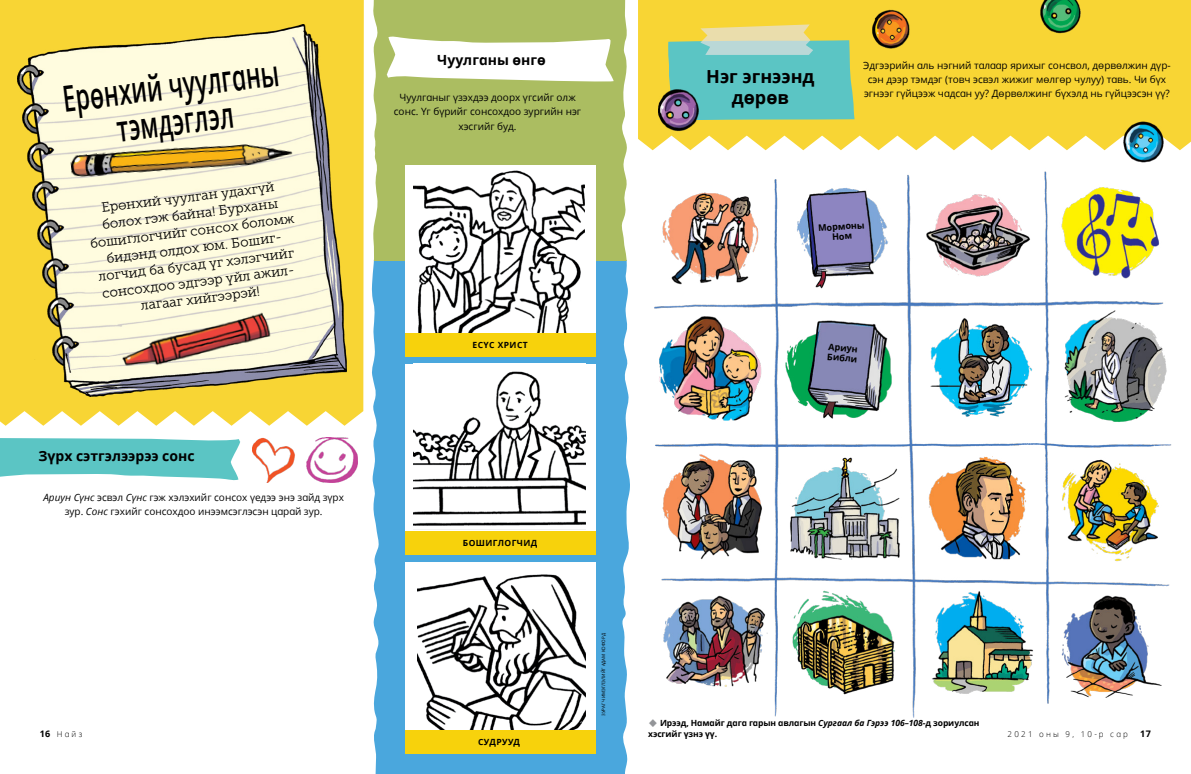
<style>
.page{position:relative;width:1191px;height:774px;background:#fff}
.page>*{position:absolute;margin:0;border:0;box-sizing:border-box;transform-origin:0 0}
.ARTCL_title_Dots{font:600 36px/36px "Dots Solidlds Lat";color:#000;text-align:center;scale:.63 1}
.TOPIC_title_LARGE{font:18px/21px "Dots Solid lds Lat Bold";color:#000;text-align:center}
.TOPIC_title{font:14px "Dots Solid lds Lat Bold";color:#000}
.ARTCL_para-intro_tex{font:13.5px/17px "Museo Slablds Lat 300";color:#000;text-align:center}
.ARTCL_para{font:10px/14px "Dots Solidlds Lat";color:#000;text-align:center}
.FIGimg_para{font:9px/10px "Dots Solid lds Lat Bold";color:#000;text-align:center}
.INFO_para_dots_Diamo{font:8.5px/11px "Dots Solid lds Lat Bold";letter-spacing:-.01em;color:#000}
.LIST_noMrk-1_para{font:8.5px "Dots Solid lds Lat Bold";letter-spacing:.05em;color:#000}
.t1{font:300 8px "Dots Solidlds Lat";letter-spacing:.28em;color:#000}
.t2{font:4.5px "Dots Solidlds Lat";color:#000}
.s1{font-style:italic}
.s2{color:#939598}
.s3{font-family:"Dots Solidlds Lat";font-weight:700;font-style:italic}
.s4{font-family:"Dots Solid lds Lat Bold";font-weight:400;font-size:9px}
</style>
<div class="page">
<div style="left:371px;top:261px;width:259px;height:513px;background:#4aa7dd"></div>
<div style="left:371px;top:0;width:259px;height:261px;background:#abbd61"></div>
<svg style="left:0;top:0;width:364px;height:426px;background:#f8d845"></svg>
<svg style="left:638px;top:0;width:553px;height:150px;background:#f8d742"></svg>
<svg style="left:387px;top:36px;width:227px;height:46px"></svg>
<svg style="left:0;top:438px;width:240px;height:43px;background:#74cecd"></svg>
<div style="left:405px;top:165px;width:190px;height:168px;background:#fff"></div>
<img style="left:413px;top:170px;width:171px;height:163px">
<div style="left:405px;top:364px;width:190px;height:179px;background:#fff"></div>
<img style="left:414px;top:371px;width:171px;height:161px">
<div style="left:405px;top:562px;width:190px;height:168px;background:#fff"></div>
<img style="left:417px;top:574px;width:168px;height:156px">
<svg style="left:668px;top:24px;width:186px;height:96px;background:#82cab2"></svg>
<div style="left:405px;top:333px;width:190px;height:23px;background:#f7d20c"></div>
<div style="left:405px;top:532px;width:190px;height:23px;background:#f7d20c"></div>
<div style="left:405px;top:730px;width:190px;height:23px;background:#f7d20c"></div>
<img style="left:18px;top:25px;width:329px;height:372px">
<img style="left:253px;top:437px;width:104px;height:45px">
<img style="left:862px;top:0;width:229px;height:56px">
<img style="left:70px;top:133px;width:230px;height:61px">
<img style="left:116px;top:308px;width:167px;height:63px">
<img style="left:659px;top:82px;width:43px;height:55px">
<img style="left:1119px;top:119px;width:50px;height:38px">
<img style="left:621px;top:157px;width:551px;height:576px">
<p class="ARTCL_title_Dots" style="left:61px;top:81px;width:347px;rotate:-7deg">Ерөнхий чуулганы тэмдэглэл</p>
<p class="ARTCL_para-intro_tex" style="left:85px;top:201px;width:207px;rotate:-7deg">Ерөнхий чуулган удахгүй болох гэж байна! Бурханы бошиглогчийг сонсох боломж бидэнд олдох юм. Бошиг&shy;логчид ба бусад үг хэлэгчийг сонсохдоо эдгээр үйл ажил&shy;лагааг хийгээрэй!</p>
<p class="TOPIC_title" style="left:38px;top:445px;width:158px">Зүрх сэтгэлээрээ сонс</p>
<p class="ARTCL_para" style="left:43px;top:491px;width:302px"><span class="s1">Ариун Сүнс</span> эсвэл <span class="s1">Сүнс</span> гэж хэлэхийг сонсох үедээ энэ зайд зүрх зур. <span class="s1">Сонс</span> гэхийг сонсохдоо инээмсэглэсэн царай зур.</p>
<p class="TOPIC_title" style="left:437px;top:49px;width:110px">Чуулганы өнгө</p>
<p class="ARTCL_para" style="left:394px;top:91px;width:189px">Чуулганыг үзэхдээ доорх үгсийг олж сонс. Үг бүрийг сонсохдоо зургийн нэг хэсгийг буд.</p>
<p class="LIST_noMrk-1_para" style="left:472px;top:338px;width:57px">ЕСҮС ХРИСТ</p>
<p class="LIST_noMrk-1_para" style="left:463px;top:537px;width:76px">БОШИГЛОГЧИД</p>
<p class="t2" style="left:600px;top:716px;width:84px;rotate:-90deg">ЗУРАГ ЧИМЭГЛЭЛИЙГ АДАМ КОФОРД</p>
<p class="TOPIC_title_LARGE" style="left:706px;top:67px;width:110px">Нэг эгнээнд дөрөв</p>
<p class="ARTCL_para" style="left:863px;top:58px;width:309px">Эдгээрийн аль нэгний талаар ярихыг сонсвол, дөрвөлжин дүр&shy;сэн дээр тэмдэг (товч эсвэл жижиг мөлгөр чулуу) тавь. Чи бүх эгнээг гүйцээж чадсан уу? Дөрвөлжинг бүхэлд нь гүйцээсэн үү?</p>
<p class="FIGimg_para" style="left:818px;top:223px;width:48px;rotate:-4deg">Мормоны<br>Ном</p>
<p class="FIGimg_para" style="left:828px;top:341px;width:32px;text-align:left;rotate:5deg">Ариун<br>Библи</p>
<p class="INFO_para_dots_Diamo" style="left:648px;top:718px;width:333px"><span class="s2">◆</span> Ирээд, Намайг дага гарын авлагын <span class="s3">Сургаал ба Гэрээ 106–108</span>-д зориулсан хэсгийг үзнэ үү.</p>
<p class="t1" style="left:40px;top:728px;width:44px"><span class="s4">16</span> Найз</p>
<p class="t1" style="left:1007px;top:728px;width:122px">2021 оны 9, 10-р сар</p>
<p class="FIGimg_para" style="left:1140px;top:729px;width:12px">17</p>
<p class="LIST_noMrk-1_para" style="left:478px;top:735px;width:44px">СУДРУУД</p>
</div>
